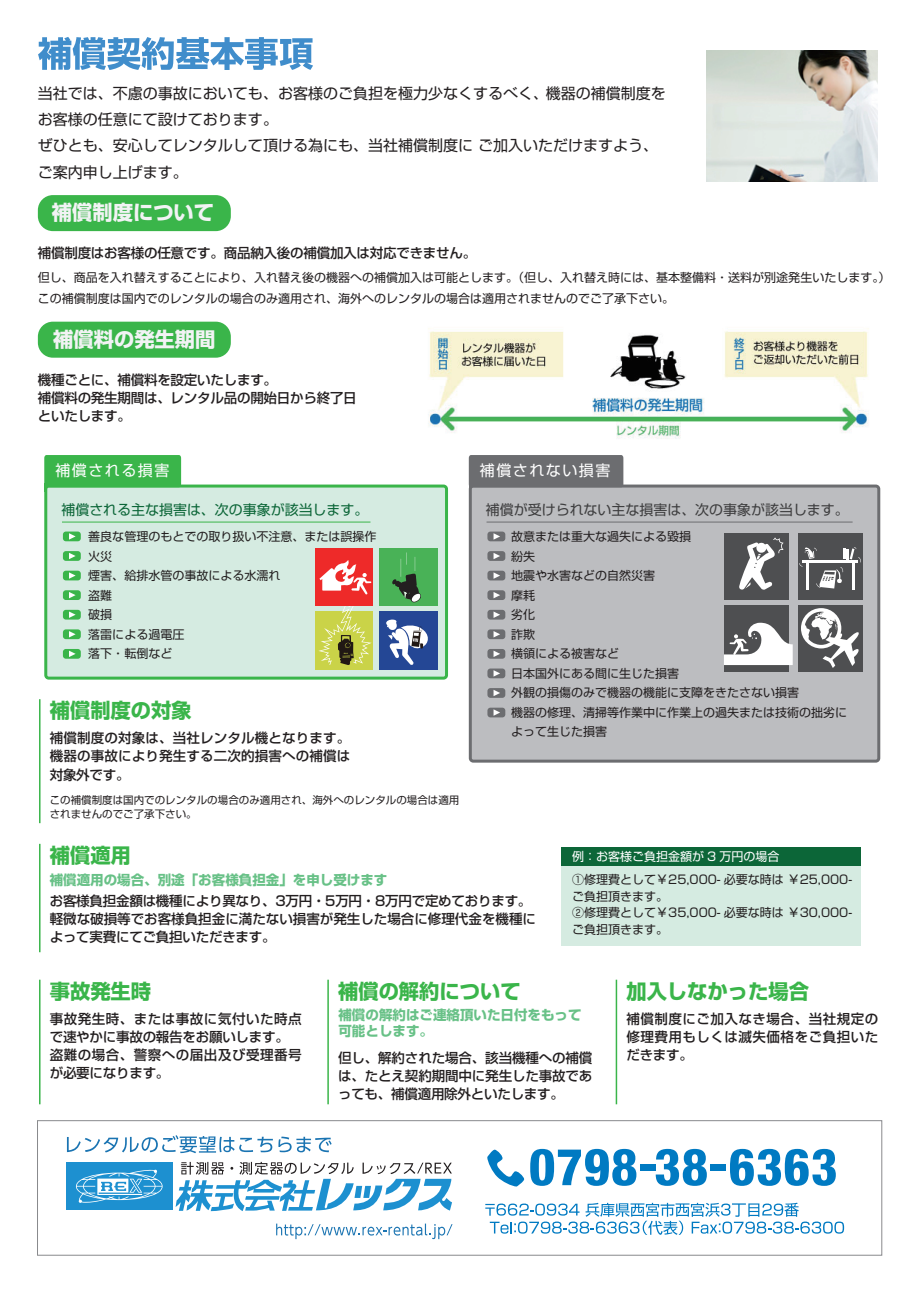
<style>
.page{position:relative;width:919px;height:1289px;background:#fff}
.page>*{position:absolute;margin:0;border:0;box-sizing:border-box;transform-origin:0 0}
.t1{font:700 20.25px "Shin Go Pro";color:#3ab54a}
.t2{font:700 20.25px "Shin Go Pro";color:#f2f3f4}
.t3{font:15px/26.2px "Shin Go Pro";color:#231f20}
.t4{font:15px "Shin Go Pro";letter-spacing:.1em;color:#fff}
.t5{font:13.95px "Shin Go Pro";color:#3e3e3f}
.t6{font:13.95px "Shin Go Pro";color:#0c6638}
.t7{font:500 13.5px/18px "Shin Go Pro";letter-spacing:-.01em;color:#231f20;text-align:justify}
.t8{font:500 13.5px/18px "Shin Go Pro";letter-spacing:.035em;color:#231f20}
.t9{font:700 13.5px/16.2px "Shin Go Pro";color:#68c187}
.t10{font:12px/19.5px "Shin Go Pro";color:#231f20}
.t11{font:12px "Shin Go Pro";color:#fff}
.t12{font:10.5px/13.5px "Shin Go Pro";color:#231f20}
</style>
<div class="page">
<div style="left:470px;top:486px;width:408px;height:275px;background:#bcbdc0;border-radius:3px"></div>
<div style="left:469px;top:484px;width:411px;height:278px;border:3px solid #6c6d70;border-radius:3px"></div>
<svg style="left:469px;top:455px;width:154px;height:36px;background:#737477"></svg>
<div style="left:46px;top:486px;width:400px;height:192px;background:#d5ebe1;border-radius:3px"></div>
<div style="left:44px;top:484px;width:404px;height:195px;border:3px solid #3ab54a;border-radius:3px"></div>
<svg style="left:44px;top:455px;width:137px;height:36px;background:#48ba58"></svg>
<div style="left:38px;top:195px;width:193px;height:36px;background:#3ab54a;border-radius:15px"></div>
<div style="left:38px;top:322px;width:193px;height:36px;background:#3ab54a;border-radius:15px"></div>
<img style="left:428px;top:328px;width:441px;height:111px">
<img style="left:706px;top:51px;width:171px;height:131px">
<svg style="left:38px;top:37px;width:275px;height:33px"></svg>
<div style="left:63px;top:531px;width:18px;height:10px;background:#3ab54a;border-radius:3px"></div>
<svg style="left:69px;top:533px;width:7px;height:6px"></svg>
<div style="left:63px;top:551px;width:18px;height:10px;background:#3ab54a;border-radius:3px"></div>
<svg style="left:69px;top:553px;width:7px;height:6px"></svg>
<div style="left:63px;top:570px;width:18px;height:10px;background:#3ab54a;border-radius:3px"></div>
<svg style="left:69px;top:572px;width:7px;height:6px"></svg>
<div style="left:63px;top:590px;width:18px;height:10px;background:#3ab54a;border-radius:3px"></div>
<svg style="left:69px;top:592px;width:7px;height:6px"></svg>
<div style="left:63px;top:610px;width:18px;height:9px;background:#3ab54a;border-radius:3px"></div>
<svg style="left:69px;top:611px;width:7px;height:7px"></svg>
<div style="left:63px;top:629px;width:18px;height:10px;background:#3ab54a;border-radius:3px"></div>
<svg style="left:69px;top:631px;width:7px;height:6px"></svg>
<div style="left:63px;top:649px;width:18px;height:9px;background:#3ab54a;border-radius:3px"></div>
<svg style="left:69px;top:650px;width:7px;height:7px"></svg>
<hr style="left:62px;top:522px;width:308px;height:1px;background:#3ab54a">
<div style="left:487px;top:531px;width:18px;height:10px;background:#6c6d70;border-radius:3px"></div>
<svg style="left:493px;top:533px;width:7px;height:6px"></svg>
<div style="left:487px;top:551px;width:18px;height:10px;background:#6c6d70;border-radius:3px"></div>
<svg style="left:493px;top:553px;width:7px;height:6px"></svg>
<div style="left:487px;top:570px;width:18px;height:10px;background:#6c6d70;border-radius:3px"></div>
<svg style="left:493px;top:572px;width:7px;height:7px"></svg>
<div style="left:487px;top:590px;width:18px;height:10px;background:#6c6d70;border-radius:3px"></div>
<svg style="left:493px;top:592px;width:7px;height:6px"></svg>
<div style="left:487px;top:610px;width:18px;height:9px;background:#6c6d70;border-radius:3px"></div>
<svg style="left:493px;top:611px;width:7px;height:7px"></svg>
<div style="left:487px;top:668px;width:18px;height:10px;background:#6c6d70;border-radius:3px"></div>
<svg style="left:493px;top:670px;width:7px;height:6px"></svg>
<div style="left:487px;top:688px;width:18px;height:10px;background:#6c6d70;border-radius:3px"></div>
<svg style="left:493px;top:690px;width:7px;height:6px"></svg>
<div style="left:487px;top:707px;width:18px;height:10px;background:#6c6d70;border-radius:3px"></div>
<svg style="left:493px;top:709px;width:7px;height:6px"></svg>
<div style="left:487px;top:649px;width:18px;height:9px;background:#6c6d70;border-radius:3px"></div>
<svg style="left:493px;top:650px;width:7px;height:7px"></svg>
<div style="left:487px;top:629px;width:18px;height:10px;background:#6c6d70;border-radius:3px"></div>
<svg style="left:493px;top:631px;width:7px;height:6px"></svg>
<hr style="left:486px;top:522px;width:366px;height:1px;background:#6c6d70">
<div style="left:37px;top:1120px;width:844px;height:135px;border:1px solid #898a8d"></div>
<svg style="left:67px;top:1135px;width:264px;height:18px"></svg>
<div style="left:66px;top:1162px;width:106px;height:48px;background:#1d90d0"></div>
<svg style="left:76px;top:1169px;width:87px;height:33px"></svg>
<svg style="left:176px;top:1161px;width:276px;height:50px"></svg>
<svg style="left:276px;top:1223px;width:176px;height:16px"></svg>
<svg style="left:487px;top:1149px;width:37px;height:37px"></svg>
<svg style="left:530px;top:1148px;width:106px;height:37px"></svg>
<div style="left:640px;top:1163px;width:15px;height:7px;background:#007ac2"></div>
<svg style="left:655px;top:1148px;width:51px;height:37px"></svg>
<div style="left:710px;top:1163px;width:16px;height:7px;background:#007ac2"></div>
<svg style="left:730px;top:1148px;width:105px;height:37px"></svg>
<svg style="left:485px;top:1202px;width:359px;height:32px"></svg>
<div style="left:561px;top:857px;width:300px;height:88px;background:#d5ebe1"></div>
<div style="left:561px;top:847px;width:300px;height:18px;background:#0c6638"></div>
<hr style="left:39px;top:699px;width:2px;height:124px;background:#3ab54a">
<hr style="left:39px;top:979px;width:2px;height:125px;background:#3ab54a">
<hr style="left:327px;top:979px;width:2px;height:125px;background:#3ab54a">
<hr style="left:615px;top:979px;width:2px;height:125px;background:#3ab54a">
<hr style="left:39px;top:843px;width:2px;height:109px;background:#3ab54a">
<div style="left:724px;top:533px;width:64px;height:66px;background:#4e4f51"></div>
<div style="left:797px;top:533px;width:65px;height:66px;background:#4e4f51"></div>
<div style="left:724px;top:605px;width:64px;height:66px;background:#4e4f51"></div>
<div style="left:797px;top:605px;width:65px;height:66px;background:#4e4f51"></div>
<hr style="left:852px;top:563px;width:2px;height:26px;background:#fff">
<hr style="left:806px;top:563px;width:2px;height:26px;background:#fff">
<svg style="left:724px;top:622px;width:68px;height:43px"></svg>
<svg style="left:799px;top:547px;width:62px;height:41px"></svg>
<svg style="left:739px;top:537px;width:44px;height:53px"></svg>
<svg style="left:801px;top:608px;width:58px;height:60px"></svg>
<div style="left:379px;top:548px;width:58px;height:57px;background:#49b257"></div>
<div style="left:316px;top:611px;width:57px;height:59px;background:#cad348"></div>
<div style="left:379px;top:611px;width:58px;height:59px;background:#244795"></div>
<svg style="left:386px;top:619px;width:42px;height:46px"></svg>
<svg style="left:392px;top:552px;width:29px;height:50px"></svg>
<div style="left:316px;top:548px;width:57px;height:57px;background:#ee2a29"></div>
<svg style="left:318px;top:560px;width:53px;height:105px"></svg>
<p class="t3" style="left:38px;top:78px;width:629px">当社では、不慮の事故においても、お客様のご負担を極力少なくするべく、機器の補償制度をお客様の任意にて設けております。<br>ぜひとも、安心してレンタルして頂ける為にも、当社補償制度に ご加入いただけますよう、ご案内申し上げます。</p>
<h1 class="t2" style="left:52px;top:196px;width:164px">補償制度について</h1>
<p class="t7" style="left:38px;top:242px;width:440px">補償制度はお客様の任意です。商品納入後の補償加入は対応できません。</p>
<p class="t10" style="left:38px;top:265px;width:853px;line-height:21px">但し、商品を入れ替えすることにより、入れ替え後の機器への補償加入は可能とします。（但し、入れ替え時には、基本整備料・送料が別途発生いたします。）この補償制度は国内でのレンタルの場合のみ適用され、海外へのレンタルの場合は適用されませんのでご了承下さい。</p>
<h1 class="t2" style="left:53px;top:323px;width:164px">補償料の発生期間</h1>
<p class="t7" style="left:38px;top:369px;width:320px;text-align:left">機種ごとに、補償料を設定いたします。<br>補償料の発生期間は、レンタル品の開始日から終了日といたします。</p>
<p class="t4" style="left:55px;top:458px;width:115px">補償される損害</p>
<p class="t6" style="left:61px;top:498px;width:308px">補償される主な損害は、次の事象が該当します。</p>
<p class="t4" style="left:480px;top:458px;width:132px">補償されない損害</p>
<p class="t5" style="left:486px;top:498px;width:364px">補償が受けられない主な損害は、次の事象が該当します。</p>
<p class="t10" style="left:88px;top:525px;width:289px">善良な管理のもとでの取り扱い不注意、または誤操作火災<br>煙害、給排水管の事故による水濡れ<br>盗難<br>破損<br>落雷による過電圧<br>落下・転倒など</p>
<p class="t10" style="left:511px;top:525px;width:338px">故意または重大な過失による毀損<br>紛失<br>地震や水害などの自然災害<br>摩耗<br>劣化<br>詐欺<br>横領による被害など<br>日本国外にある間に生じた損害<br>外観の損傷のみで機器の機能に支障をきたさない損害<br>機器の修理、清掃等作業中に作業上の過失または技術の拙劣によって生じた損害</p>
<h1 class="t1" style="left:50px;top:694px;width:144px">補償制度の対象</h1>
<p class="t7" style="left:50px;top:727px;width:302px">補償制度の対象は、当社レンタル機となります。機器の事故により発生する二次的損害への補償は対象外です。</p>
<p class="t12" style="left:50px;top:792px;width:411px">この補償制度は国内でのレンタルの場合のみ適用され、海外へのレンタルの場合は適用されませんのでご了承下さい。</p>
<h1 class="t1" style="left:50px;top:839px;width:83px">補償適用</h1>
<p class="t7" style="left:50px;top:890px;width:488px;text-align:left">お客様負担金額は機種により異なり、3万円・5万円・8万円で定めております。軽微な破損等でお客様負担金に満たない損害が発生した場合に修理代金を機種によって実費にてご負担いただきます。</p>
<p class="t9" style="left:50px;top:869px;width:339px">補償適用の場合、別途「お客様負担金」を申し受けます</p>
<p class="t11" style="left:572px;top:846px;width:209px">例：お客様ご負担金額が 3 万円の場合</p>
<p class="t10" style="left:572px;top:870px;width:281px;line-height:16.5px">①修理費として￥25,000- 必要な時は ￥25,000-ご負担頂きます。<br>②修理費として￥35,000- 必要な時は ￥30,000-ご負担頂きます。</p>
<h1 class="t1" style="left:50px;top:975px;width:103px">事故発生時</h1>
<p class="t8" style="left:50px;top:1008px;width:253px">事故発生時、または事故に気付いた時点で速やかに事故の報告をお願いします。盗難の場合、警察への届出及び受理番号が必要になります。</p>
<h1 class="t1" style="left:338px;top:975px;width:184px">補償の解約について</h1>
<p class="t9" style="left:338px;top:1004px;width:244px">補償の解約はご連絡頂いた日付をもって可能とします。</p>
<p class="t7" style="left:338px;top:1047px;width:256px">但し、解約された場合、該当機種への補償は、たとえ契約期間中に発生した事故であっても、補償適用除外といたします。</p>
<h1 class="t1" style="left:626px;top:975px;width:184px">加入しなかった場合</h1>
<p class="t7" style="left:626px;top:1008px;width:253px">補償制度にご加入なき場合、当社規定の修理費用もしくは滅失価格をご負担いただきます。</p>
</div>
